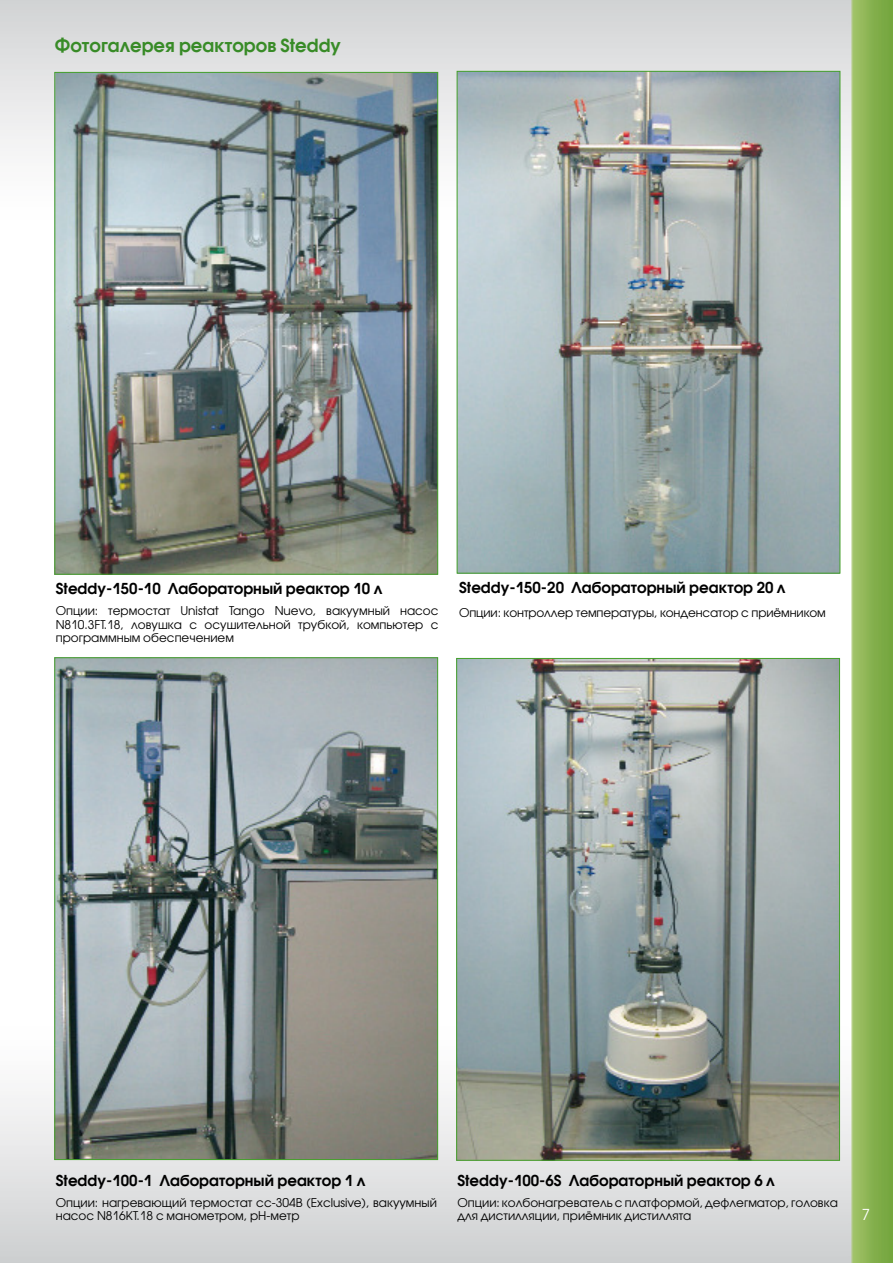
<style>
.page{position:relative;width:893px;height:1263px;background:#fff}
.page>*{position:absolute;margin:0;border:0;box-sizing:border-box;transform-origin:0 0}
.t1{font:600 18px "Avant Garde Gothic C";color:#388b27}
.t2{font:600 15px "Avant Garde Gothic C";color:#000}
.t3{font:15px "Avant Garde Gothic C";color:#fff}
.t4{font:12px/13.5px "Avant Garde Gothic C";color:#000}
</style>
<div class="page">
<img style="left:0;top:0;width:892px;height:1263px">
<img style="left:56px;top:74px;width:380px;height:499px">
<img style="left:56px;top:659px;width:380px;height:499px">
<img style="left:458px;top:73px;width:380px;height:499px">
<img style="left:458px;top:660px;width:379px;height:499px">
<h1 class="t1" style="left:55px;top:38px;width:287px">Фотогалерея реакторов Steddy</h1>
<p class="t2" style="left:56px;top:582px;width:328px">Steddy-150-10 Лабораторный реактор 10 л</p>
<p class="t4" style="left:56px;top:604px;width:384px;text-align:justify">Опции: термостат Unistat Tango Nuevo, вакуумный насос N810.3FT.18, ловушка с осушительной трубкой, компьютер с программным обеспечением</p>
<p class="t2" style="left:459px;top:581px;width:328px">Steddy-150-20 Лабораторный реактор 20 л</p>
<p class="t4" style="left:459px;top:606px;width:368px">Опции: контроллер температуры, конденсатор с приёмником</p>
<p class="t2" style="left:56px;top:1174px;width:311px">Steddy-100-1 Лабораторный реактор 1 л</p>
<p class="t4" style="left:56px;top:1196px;width:382px">Опции: нагревающий термостат сс-304В (Exclusive), вакуумный насос N816KT.18 с манометром, рН-метр</p>
<p class="t2" style="left:457px;top:1174px;width:319px">Steddy-100-6S Лабораторный реактор 6 л</p>
<p class="t4" style="left:457px;top:1196px;width:382px">Опции: колбонагреватель с платформой, дефлегматор, головка для дистилляции, приёмник дистиллята</p>
<p class="t3" style="left:861px;top:1207px;width:10px">7</p>
</div>
